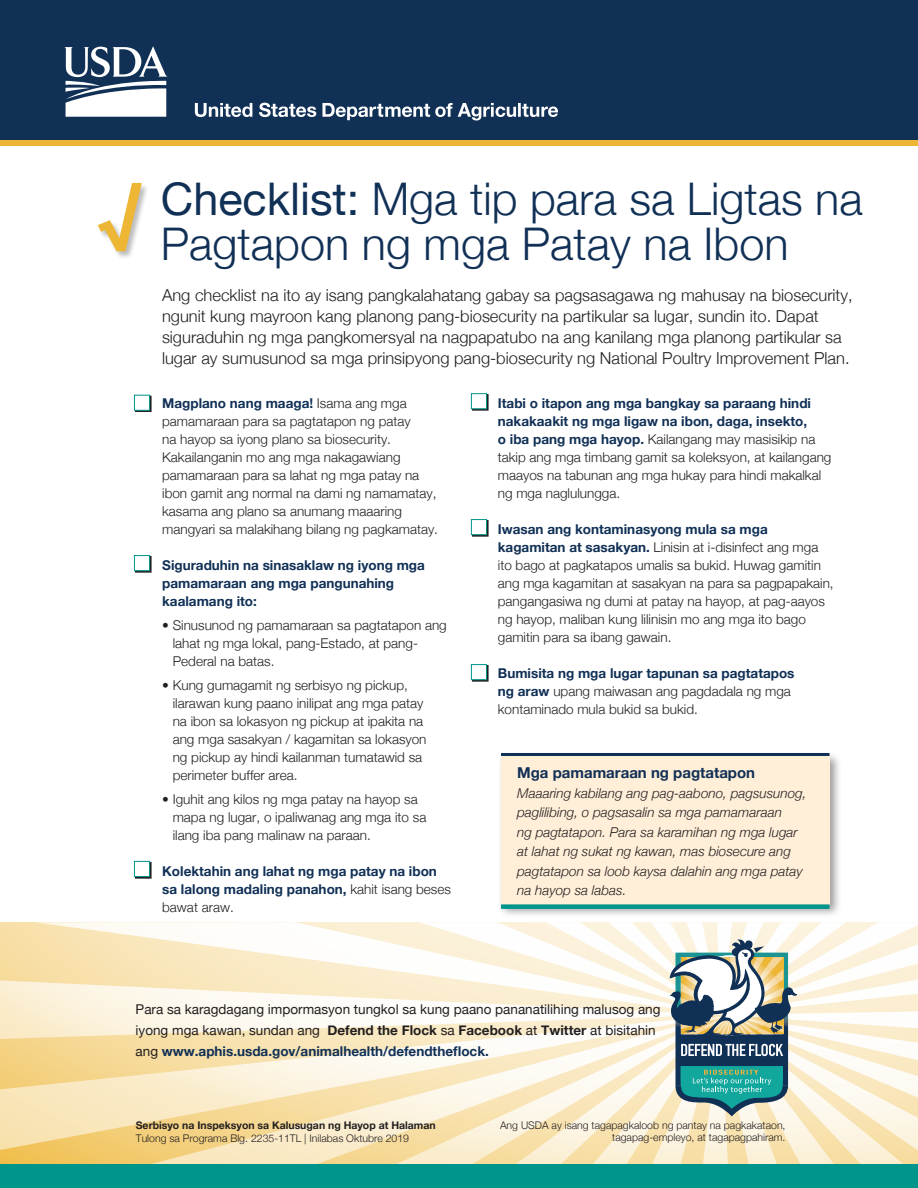
<style>
.page{position:relative;width:918px;height:1188px;background:#fff}
.page>*{position:absolute;margin:0;border:0;box-sizing:border-box;transform-origin:0 0}
.t1{font:700 68.25px "Helvetica Neue";color:#eeb635;scale:1.12 1}
.t2{font:300 45px/45px "Helvetica Neue";color:#113056}
.t3{font:300 16.5px/21px "Helvetica Neue";color:#231f20}
.t4{font:700 15px "Helvetica Neue";color:#113056}
.t5{font:300 13.5px/18px "Helvetica Neue";color:#231f20}
.t6{font:italic 300 13.5px/19.5px "Helvetica Neue";color:#231f20}
.t7{font:13.5px/21px "Helvetica Neue";color:#231f20}
.t8{font:700 13.5px/18px "Helvetica Neue";color:#113056}
.t9{font:300 10.5px/12.6px "Helvetica Neue";color:#231f20;text-align:right}
.t10{font:700 10.5px "Helvetica Neue";color:#231f20}
.s1{font-weight:400}
.s2{font-weight:700;color:#113056}
.s3{font-weight:300;color:#231f20}
.s4{font-weight:700}
</style>
<div class="page">
<svg style="left:0;top:922px;width:918px;height:242px"></svg>
<div style="left:0;top:0;width:918px;height:141px;background:#113056"></div>
<svg style="left:195px;top:103px;width:363px;height:17px"></svg>
<svg style="left:64px;top:46px;width:104px;height:71px"></svg>
<div style="left:0;top:1164px;width:918px;height:24px;background:#00958a"></div>
<div style="left:0;top:140px;width:918px;height:6px;background:#eeb635"></div>
<div style="left:97px;top:183px;width:53px;height:77px;background:#231f20;opacity:.3"></div>
<div style="left:135px;top:396px;width:16px;height:16px;background:#231f20"></div>
<div style="left:134px;top:395px;width:16px;height:16px;background:#fff;border:1px solid #00958a"></div>
<svg style="left:135px;top:556px;width:16px;height:16px"></svg>
<div style="left:134px;top:555px;width:16px;height:16px;background:#fff;border:1px solid #00958a"></div>
<svg style="left:472px;top:520px;width:16px;height:16px"></svg>
<div style="left:471px;top:519px;width:16px;height:16px;background:#fff;border:1px solid #00958a"></div>
<svg style="left:472px;top:394px;width:16px;height:16px"></svg>
<div style="left:471px;top:393px;width:16px;height:16px;background:#fff;border:1px solid #00958a"></div>
<div style="left:135px;top:862px;width:16px;height:16px;background:#231f20"></div>
<div style="left:134px;top:861px;width:16px;height:16px;background:#fff;border:1px solid #00958a"></div>
<svg style="left:472px;top:665px;width:16px;height:16px"></svg>
<div style="left:471px;top:664px;width:16px;height:16px;background:#fff;border:1px solid #00958a"></div>
<svg style="left:670px;top:939px;width:127px;height:177px"></svg>
<div style="left:497px;top:751px;width:345px;height:167px;background:#231f20;opacity:.45"></div>
<div style="left:501px;top:754px;width:329px;height:151px;background:#ffeed8"></div>
<hr style="left:501px;top:753px;width:329px;height:3px;background:#113056">
<div style="left:501px;top:904px;width:329px;height:5px;background:#00958a"></div>
<p class="t1" style="left:98px;top:170px;width:40px">√</p>
<p class="t2" style="left:161px;top:175px;width:703px"><span class="s1">Checklist:</span> Mga tip para sa Ligtas na<br>Pagtapon ng mga Patay na Ibon</p>
<p class="t3" style="left:162px;top:284px;width:692px">Ang checklist na ito ay isang pangkalahatang gabay sa pagsasagawa ng mahusay na biosecurity, ngunit kung mayroon kang planong pang-biosecurity na partikular sa lugar, sundin ito. Dapat siguraduhin ng mga pangkomersyal na nagpapatubo na ang kanilang mga planong partikular sa lugar ay sumusunod sa mga prinsipyong pang-biosecurity ng National Poultry Improvement Plan.</p>
<p class="t5" style="left:162px;top:394px;width:277px"><span class="s2">Magplano nang maaga!</span> Isama ang mga pamamaraan para sa pagtatapon ng patay<br>na hayop sa iyong plano sa biosecurity.<br>Kakailanganin mo ang mga nakagawiang pamamaraan para sa lahat ng mga patay na ibon gamit ang normal na dami ng namamatay, kasama ang plano sa anumang maaaring mangyari sa malakihang bilang ng pagkamatay.</p>
<p class="t8" style="left:162px;top:556px;width:264px">Siguraduhin na sinasaklaw ng iyong mga pamamaraan ang mga pangunahing kaalamang ito:</p>
<p class="t5" style="left:173px;top:616px;width:276px;text-indent:-11px">• Sinusunod ng pamamaraan sa pagtatapon ang lahat ng mga lokal, pang-Estado, at pang-<br>Pederal na batas.</p>
<p class="t5" style="left:173px;top:676px;width:255px;text-indent:-11px">• Kung gumagamit ng serbisyo ng pickup, ilarawan kung paano inilipat ang mga patay na ibon sa lokasyon ng pickup at ipakita na ang mga sasakyan / kagamitan sa lokasyon ng pickup ay hindi kailanman tumatawid sa perimeter buffer area.</p>
<p class="t5" style="left:173px;top:790px;width:255px;text-indent:-11px">• Iguhit ang kilos ng mga patay na hayop sa mapa ng lugar, o ipaliwanag ang mga ito sa ilang iba pang malinaw na paraan.</p>
<p class="t8" style="left:162px;top:862px;width:290px">Kolektahin ang lahat ng mga patay na ibon sa lalong madaling panahon, <span class="s3">kahit isang beses bawat araw.</span></p>
<p class="t5" style="left:498px;top:394px;width:335px"><span class="s2">Itabi o itapon ang mga bangkay sa paraang hindi nakakaakit ng mga ligaw na ibon, daga, insekto,<br>o iba pang mga hayop.</span> Kailangang may masisikip na takip ang mga timbang gamit sa koleksyon, at kailangang maayos na tabunan ang mga hukay para hindi makalkal ng mga naglulungga.</p>
<p class="t5" style="left:498px;top:520px;width:337px"><span class="s2">Iwasan ang kontaminasyong mula sa mga kagamitan at sasakyan.</span> Linisin at i-disinfect ang mga ito bago at pagkatapos umalis sa bukid. Huwag gamitin ang mga kagamitan at sasakyan na para sa pagpapakain, pangangasiwa ng dumi at patay na hayop, at pag-aayos ng hayop, maliban kung lilinisin mo ang mga ito bago gamitin para sa ibang gawain.</p>
<p class="t5" style="left:498px;top:664px;width:298px"><span class="s2">Bumisita ng mga lugar tapunan sa pagtatapos ng araw</span> upang maiwasan ang pagdadala ng mga kontaminado mula bukid sa bukid.</p>
<p class="t4" style="left:517px;top:763px;width:240px">Mga pamamaraan ng pagtatapon</p>
<p class="t6" style="left:517px;top:783px;width:291px">Maaaring kabilang ang pag-aabono, pagsusunog, paglilibing, o pagsasalin sa mga pamamaraan<br>ng pagtatapon. Para sa karamihan ng mga lugar at lahat ng sukat ng kawan, mas biosecure ang pagtatapon sa loob kaysa dalahin ang mga patay na hayop sa labas.</p>
<p class="t7" style="left:136px;top:998px;width:526px">Para sa karagdagang impormasyon tungkol sa kung paano pananatilihing malusog ang iyong mga kawan, sundan ang <span class="s4">Defend the Flock</span> sa <span class="s4">Facebook</span> at <span class="s4">Twitter</span> at bisitahin ang <span class="s2">www.aphis.usda.gov/animalhealth/defendtheflock.</span></p>
<p class="t10" style="left:136px;top:1119px;width:301px">Serbisyo na Inspeksyon sa Kalusugan ng Hayop at Halaman</p>
<p class="t9" style="left:136px;top:1131px;width:275px">Tulong sa Programa Blg. 2235-11TL | Inilabas Oktubre 2019</p>
<p class="t9" style="left:500px;top:1119px;width:287px">Ang USDA ay isang tagapagkaloob ng pantay na pagkakataon, tagapag-empleyo, at tagapagpahiram.</p>
</div>
